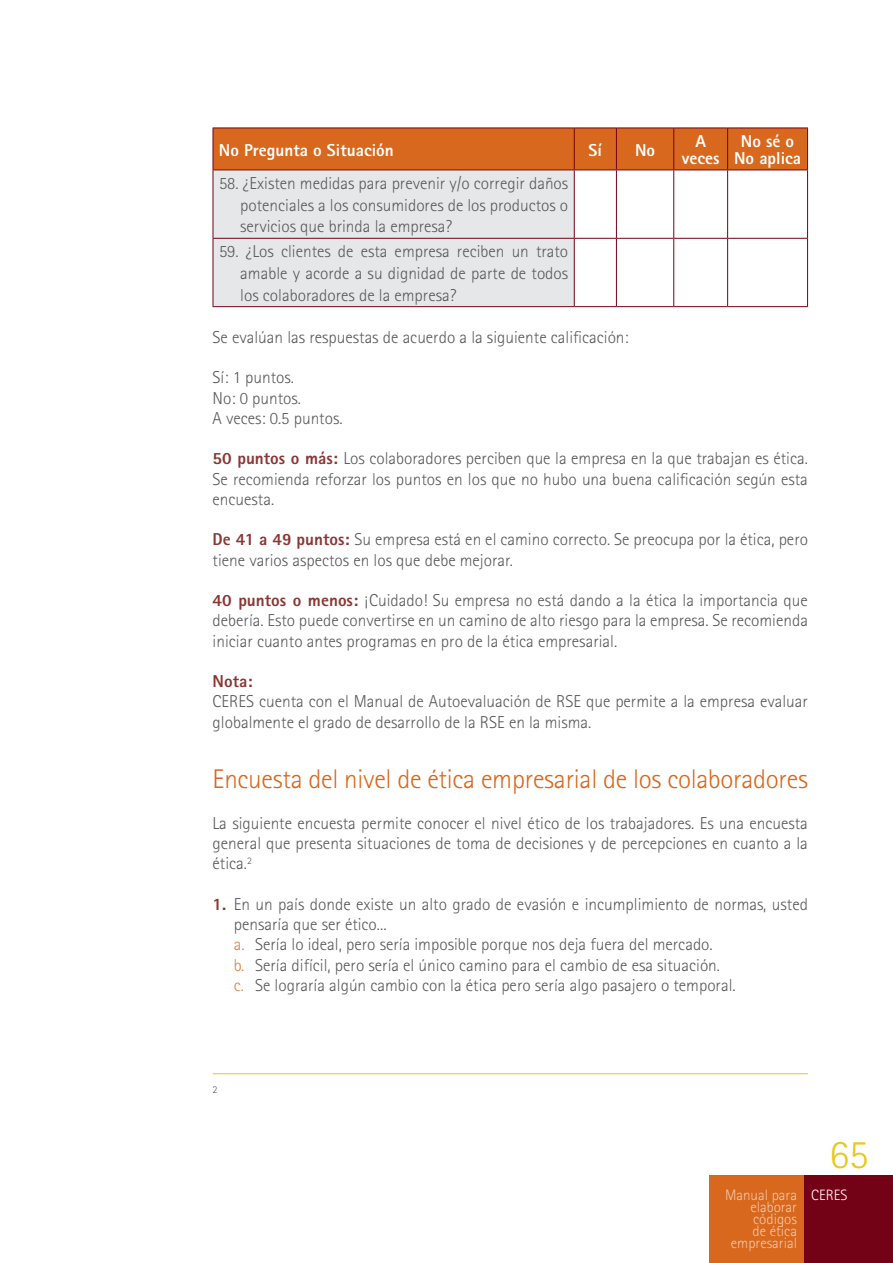
<style>
.page{position:relative;width:893px;height:1263px;background:#fff}
.page>*{position:absolute;margin:0;border:0;box-sizing:border-box;transform-origin:0 0}
.t1{font:300 40.5px "Rotis Sans Serif";color:#e7c81e}
.t2{font:300 27px "Rotis Sans Serif";letter-spacing:-.01em;color:#d8681d}
.t3{font:300 17.25px/20.2px "Rotis Sans Serif";color:#58595b;text-align:justify}
.t4{font:800 17.25px/16.5px "Rotis Sans Serif";color:#fff;text-align:center}
.t5{font:800 17.25px "Rotis Sans Serif";color:#8a3634}
.t6{font:300 15px "Rotis Sans Serif";color:#f2c9a9}
.t7{font:300 10.5px "Rotis Sans Serif";color:#58595b}
.s1{font-weight:800;color:#8a3634}
.s2{color:#df8140}
.s3{color:#fff}
</style>
<div class="page">
<div style="left:709px;top:1175px;width:96px;height:88px;background:#d8681d"></div>
<div style="left:804px;top:1175px;width:89px;height:88px;background:#740216"></div>
<div style="left:214px;top:129px;width:593px;height:41px;background:#d8681d"></div>
<div style="left:214px;top:171px;width:360px;height:135px;background:#e6e7e8"></div>
<hr style="left:213px;top:128px;width:361px;height:1px;background:#740216">
<hr style="left:213px;top:128px;width:1px;height:42px;background:#740216">
<hr style="left:574px;top:128px;width:42px;height:1px;background:#740216">
<hr style="left:574px;top:128px;width:1px;height:42px;background:#740216">
<hr style="left:616px;top:128px;width:58px;height:1px;background:#740216">
<hr style="left:616px;top:128px;width:1px;height:42px;background:#740216">
<hr style="left:674px;top:128px;width:54px;height:1px;background:#740216">
<hr style="left:673px;top:128px;width:1px;height:42px;background:#740216">
<hr style="left:728px;top:128px;width:80px;height:1px;background:#740216">
<hr style="left:727px;top:128px;width:1px;height:42px;background:#740216">
<hr style="left:807px;top:128px;width:1px;height:42px;background:#740216">
<hr style="left:213px;top:170px;width:361px;height:1px;background:#740216">
<hr style="left:213px;top:170px;width:1px;height:68px;background:#740216">
<hr style="left:574px;top:170px;width:42px;height:1px;background:#740216">
<hr style="left:574px;top:170px;width:1px;height:68px;background:#740216">
<hr style="left:616px;top:170px;width:58px;height:1px;background:#740216">
<hr style="left:616px;top:170px;width:1px;height:68px;background:#740216">
<hr style="left:674px;top:170px;width:54px;height:1px;background:#740216">
<hr style="left:673px;top:170px;width:1px;height:68px;background:#740216">
<hr style="left:728px;top:170px;width:80px;height:1px;background:#740216">
<hr style="left:727px;top:170px;width:1px;height:68px;background:#740216">
<hr style="left:807px;top:170px;width:1px;height:68px;background:#740216">
<hr style="left:213px;top:238px;width:361px;height:1px;background:#740216">
<hr style="left:213px;top:239px;width:1px;height:67px;background:#740216">
<hr style="left:574px;top:238px;width:42px;height:1px;background:#740216">
<hr style="left:574px;top:239px;width:1px;height:67px;background:#740216">
<hr style="left:616px;top:238px;width:58px;height:1px;background:#740216">
<hr style="left:616px;top:239px;width:1px;height:67px;background:#740216">
<hr style="left:674px;top:238px;width:54px;height:1px;background:#740216">
<hr style="left:673px;top:239px;width:1px;height:67px;background:#740216">
<hr style="left:728px;top:238px;width:80px;height:1px;background:#740216">
<hr style="left:727px;top:239px;width:1px;height:67px;background:#740216">
<hr style="left:807px;top:239px;width:1px;height:67px;background:#740216">
<hr style="left:213px;top:306px;width:361px;height:1px;background:#740216">
<hr style="left:574px;top:306px;width:42px;height:1px;background:#740216">
<hr style="left:616px;top:306px;width:58px;height:1px;background:#740216">
<hr style="left:674px;top:306px;width:54px;height:1px;background:#740216">
<hr style="left:728px;top:306px;width:80px;height:1px;background:#740216">
<hr style="left:213px;top:1073px;width:595px;height:1px;background:#e7c81e">
<p class="t4" style="left:219px;top:141px;width:176px">No Pregunta o Situación</p>
<p class="t4" style="left:589px;top:141px;width:15px">Sí</p>
<p class="t4" style="left:635px;top:141px;width:22px">No</p>
<p class="t4" style="left:682px;top:133px;width:39px">A veces</p>
<p class="t4" style="left:734px;top:133px;width:69px">No sé o<br>No aplica</p>
<p class="t3" style="left:240px;top:172px;width:330px;line-height:21.6px;text-indent:-21px">58. ¿Existen medidas para prevenir y/o corregir daños potenciales a los consumidores de los productos o servicios que brinda la empresa?</p>
<p class="t3" style="left:240px;top:241px;width:329px;line-height:21.6px;text-indent:-21px">59. ¿Los clientes de esta empresa reciben un trato amable y acorde a su dignidad de parte de todos los colaboradores de la empresa?</p>
<p class="t3" style="left:213px;top:327px;width:418px">Se evalúan las respuestas de acuerdo a la siguiente calificación:</p>
<p class="t3" style="left:213px;top:367px;width:131px;text-align:left">Sí: 1 puntos.<br>No: 0 puntos.<br>A veces: 0.5 puntos.</p>
<p class="t3" style="left:213px;top:448px;width:597px"><span class="s1">50 puntos o más:</span> Los colaboradores perciben que la empresa en la que trabajan es ética.<br>Se recomienda reforzar los puntos en los que no hubo una buena calificación según esta encuesta.</p>
<p class="t3" style="left:213px;top:529px;width:597px"><span class="s1">De 41 a 49 puntos:</span> Su empresa está en el camino correcto. Se preocupa por la ética, pero tiene varios aspectos en los que debe mejorar.</p>
<p class="t3" style="left:213px;top:590px;width:597px"><span class="s1">40 puntos o menos:</span> ¡Cuidado! Su empresa no está dando a la ética la importancia que debería. Esto puede convertirse en un camino de alto riesgo para la empresa. Se recomienda iniciar cuanto antes programas en pro de la ética empresarial.</p>
<p class="t5" style="left:213px;top:670px;width:41px">Nota:</p>
<p class="t3" style="left:213px;top:691px;width:597px">CERES cuenta con el Manual de Autoevaluación de RSE que permite a la empresa evaluar globalmente el grado de desarrollo de la RSE en la misma.</p>
<h2 class="t2" style="left:213px;top:764px;width:597px">Encuesta del nivel de ética empresarial de los colaboradores</h2>
<p class="t3" style="left:213px;top:813px;width:597px">La siguiente encuesta permite conocer el nivel ético de los trabajadores. Es una encuesta general que presenta situaciones de toma de decisiones y de percepciones en cuanto a la ética.<sup>2</sup></p>
<p class="t3" style="left:234px;top:894px;width:576px;text-align:left;text-indent:-21px"><span class="s1">1.</span> En un país donde existe un alto grado de evasión e incumplimiento de normas, usted pensaría que ser ético...<br><span class="s2">a.</span> Sería lo ideal, pero sería imposible porque nos deja fuera del mercado.<br><span class="s2">b.</span> Sería difícil, pero sería el único camino para el cambio de esa situación.<br><span class="s2">c.</span> Se lograría algún cambio con la ética pero sería algo pasajero o temporal.</p>
<p class="t7" style="left:213px;top:1083px;width:7px">2</p>
<h1 class="t1" style="left:830px;top:1131px;width:40px">65</h1>
<p class="t6" style="left:725px;top:1186px;width:124px">Manual para <span class="s3">CERES</span></p>
<p class="t6" style="left:750px;top:1198px;width:48px">elaborar</p>
<p class="t6" style="left:753px;top:1210px;width:45px">códigos</p>
<p class="t6" style="left:753px;top:1222px;width:46px">de ética</p>
<p class="t6" style="left:731px;top:1234px;width:68px">empresarial</p>
</div>
